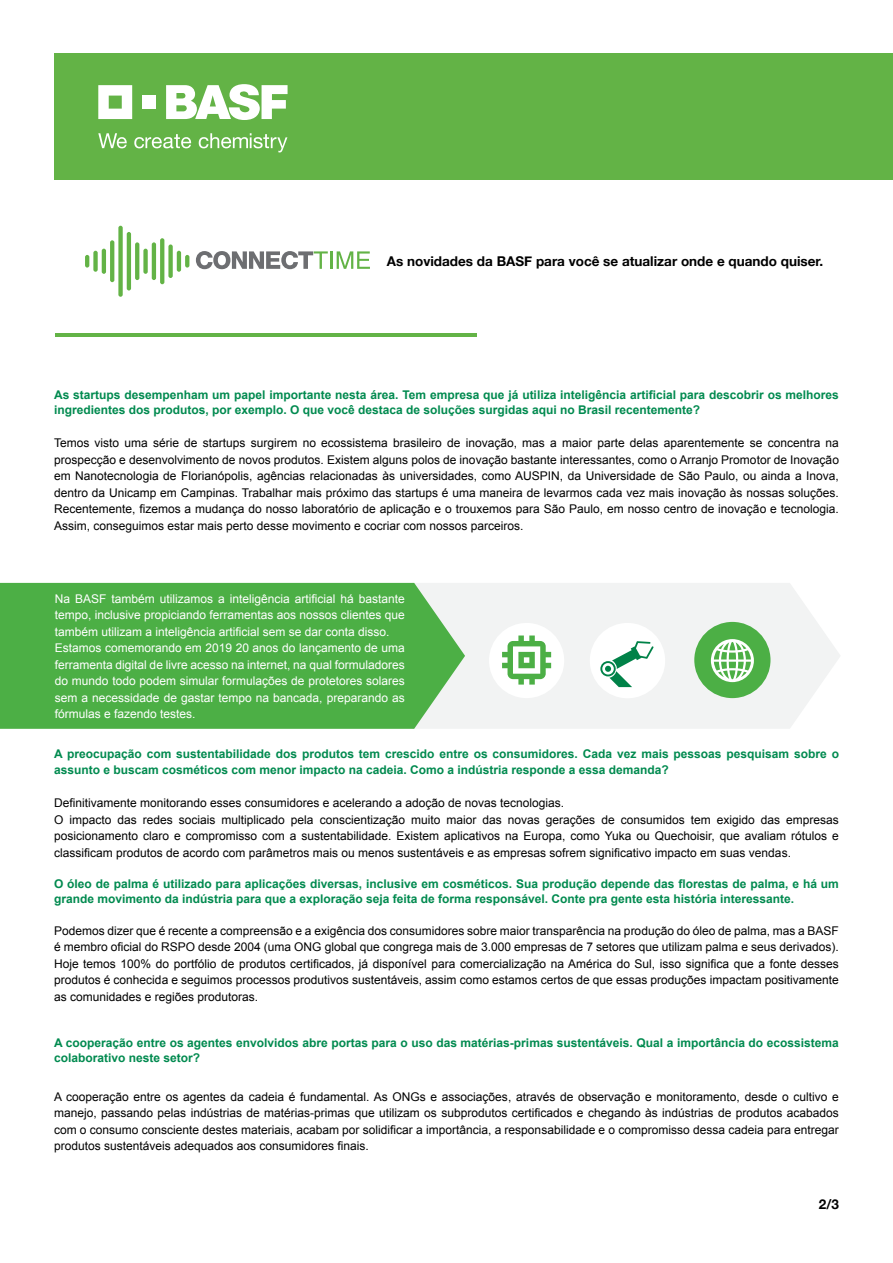
<style>
.page{position:relative;width:893px;height:1263px;background:#fff}
.page>*{position:absolute;margin:0;border:0;box-sizing:border-box;transform-origin:0 0}
.t1{font:700 13.5px "Helvetica Neue";color:#000}
.t2{font:12px/16.5px "Arial";color:#000;text-align:justify}
.t3{font:700 12px/15px "Arial";color:#008a4f}
.t4{font:12px/16.5px "Arial";color:#fff}
</style>
<div class="page">
<hr style="left:55px;top:333px;width:422px;height:4px;background:#63b346">
<hr style="left:127px;top:232px;width:4px;height:58px;background:#63b346;border-radius:2px">
<hr style="left:110px;top:240px;width:4px;height:42px;background:#63b346;border-radius:2px">
<div style="left:93px;top:251px;width:5px;height:21px;background:#63b346;border-radius:2px"></div>
<hr style="left:85px;top:255px;width:4px;height:13px;background:#63b346;border-radius:2px">
<div style="left:143px;top:249px;width:5px;height:25px;background:#63b346;border-radius:2px"></div>
<svg style="left:135px;top:242px;width:4px;height:38px"></svg>
<div style="left:118px;top:226px;width:5px;height:71px;background:#63b346;border-radius:2px"></div>
<hr style="left:102px;top:249px;width:4px;height:25px;background:#63b346;border-radius:2px">
<hr style="left:152px;top:242px;width:4px;height:38px;background:#63b346;border-radius:2px">
<svg style="left:160px;top:238px;width:4px;height:46px"></svg>
<hr style="left:177px;top:251px;width:4px;height:21px;background:#63b346;border-radius:2px">
<div style="left:168px;top:244px;width:5px;height:34px;background:#63b346;border-radius:2px"></div>
<svg style="left:185px;top:255px;width:4px;height:13px"></svg>
<svg style="left:196px;top:251px;width:132px;height:18px"></svg>
<hr style="left:330px;top:251px;width:3px;height:18px;background:#63b346">
<svg style="left:337px;top:251px;width:33px;height:18px"></svg>
<svg style="left:465px;top:583px;width:375px;height:146px;fill:#f2f3f3"></svg>
<div style="left:0;top:583px;width:465px;height:146px;background:#4caf45"></div>
<div style="left:489px;top:623px;width:75px;height:75px;background:#fff;border-radius:50%"></div>
<svg style="left:502px;top:635px;width:49px;height:50px"></svg>
<div style="left:694px;top:622px;width:76px;height:76px;background:#4caf45;border-radius:50%"></div>
<div style="left:590px;top:623px;width:75px;height:75px;background:#fff;border-radius:50%"></div>
<svg style="left:600px;top:641px;width:54px;height:46px"></svg>
<svg style="left:711px;top:639px;width:43px;height:43px"></svg>
<div style="left:54px;top:53px;width:839px;height:127px;background:#63b346"></div>
<svg style="left:166px;top:84px;width:122px;height:36px"></svg>
<svg style="left:98px;top:85px;width:34px;height:34px"></svg>
<div style="left:143px;top:96px;width:13px;height:13px;background:#fff"></div>
<svg style="left:98px;top:133px;width:29px;height:15px"></svg>
<svg style="left:134px;top:134px;width:57px;height:14px"></svg>
<svg style="left:199px;top:133px;width:88px;height:19px"></svg>
<p class="t1" style="left:387px;top:251px;width:438px">As novidades da BASF para você se atualizar onde e quando quiser.</p>
<p class="t3" style="left:54px;top:388px;width:786px">As startups desempenham um papel importante nesta área. Tem empresa que já utiliza inteligência artificial para descobrir os melhores ingredientes dos produtos, por exemplo. O que você destaca de soluções surgidas aqui no Brasil recentemente?</p>
<p class="t2" style="left:54px;top:435px;width:786px">Temos visto uma série de startups surgirem no ecossistema brasileiro de inovação, mas a maior parte delas aparentemente se concentra na prospecção e desenvolvimento de novos produtos. Existem alguns polos de inovação bastante interessantes, como o Arranjo Promotor de Inovação em Nanotecnologia de Florianópolis, agências relacionadas às universidades, como AUSPIN, da Universidade de São Paulo, ou ainda a Inova, dentro da Unicamp em Campinas. Trabalhar mais próximo das startups é uma maneira de levarmos cada vez mais inovação às nossas soluções.<br>Recentemente, fizemos a mudança do nosso laboratório de aplicação e o trouxemos para São Paulo, em nosso centro de inovação e tecnologia.<br>Assim, conseguimos estar mais perto desse movimento e cocriar com nossos parceiros.</p>
<p class="t4" style="left:55px;top:590px;width:351px">Na BASF também utilizamos a inteligência artificial há bastante tempo, inclusive propiciando ferramentas aos nossos clientes que também utilizam a inteligência artificial sem se dar conta disso.<br>Estamos comemorando em 2019 20 anos do lançamento de uma ferramenta digital de livre acesso na internet, na qual formuladores do mundo todo podem simular formulações de protetores solares sem a necessidade de gastar tempo na bancada, preparando as fórmulas e fazendo testes.</p>
<p class="t3" style="left:54px;top:746px;width:786px;line-height:16.5px">A preocupação com sustentabilidade dos produtos tem crescido entre os consumidores. Cada vez mais pessoas pesquisam sobre o assunto e buscam cosméticos com menor impacto na cadeia. Como a indústria responde a essa demanda?</p>
<p class="t2" style="left:54px;top:795px;width:786px;text-align:left">Definitivamente monitorando esses consumidores e acelerando a adoção de novas tecnologias.<br>O impacto das redes sociais multiplicado pela conscientização muito maior das novas gerações de consumidos tem exigido das empresas posicionamento claro e compromisso com a sustentabilidade. Existem aplicativos na Europa, como Yuka ou Quechoisir, que avaliam rótulos e classificam produtos de acordo com parâmetros mais ou menos sustentáveis e as empresas sofrem significativo impacto em suas vendas.</p>
<p class="t3" style="left:54px;top:877px;width:786px">O óleo de palma é utilizado para aplicações diversas, inclusive em cosméticos. Sua produção depende das florestas de palma, e há um grande movimento da indústria para que a exploração seja feita de forma responsável. Conte pra gente esta história interessante.</p>
<p class="t2" style="left:54px;top:922px;width:786px">Podemos dizer que é recente a compreensão e a exigência dos consumidores sobre maior transparência na produção do óleo de palma, mas a BASF é membro oficial do RSPO desde 2004 (uma ONG global que congrega mais de 3.000 empresas de 7 setores que utilizam palma e seus derivados).<br>Hoje temos 100% do portfólio de produtos certificados, já disponível para comercialização na América do Sul, isso significa que a fonte desses produtos é conhecida e seguimos processos produtivos sustentáveis, assim como estamos certos de que essas produções impactam positivamente as comunidades e regiões produtoras.</p>
<p class="t3" style="left:54px;top:1036px;width:786px">A cooperação entre os agentes envolvidos abre portas para o uso das matérias-primas sustentáveis. Qual a importância do ecossistema colaborativo neste setor?</p>
<p class="t2" style="left:54px;top:1088px;width:786px">A cooperação entre os agentes da cadeia é fundamental. As ONGs e associações, através de observação e monitoramento, desde o cultivo e manejo, passando pelas indústrias de matérias-primas que utilizam os subprodutos certificados e chegando às indústrias de produtos acabados com o consumo consciente destes materiais, acabam por solidificar a importância, a responsabilidade e o compromisso dessa cadeia para entregar produtos sustentáveis adequados aos consumidores finais.</p>
<p class="t1" style="left:819px;top:1193px;width:22px">2/3</p>
</div>
